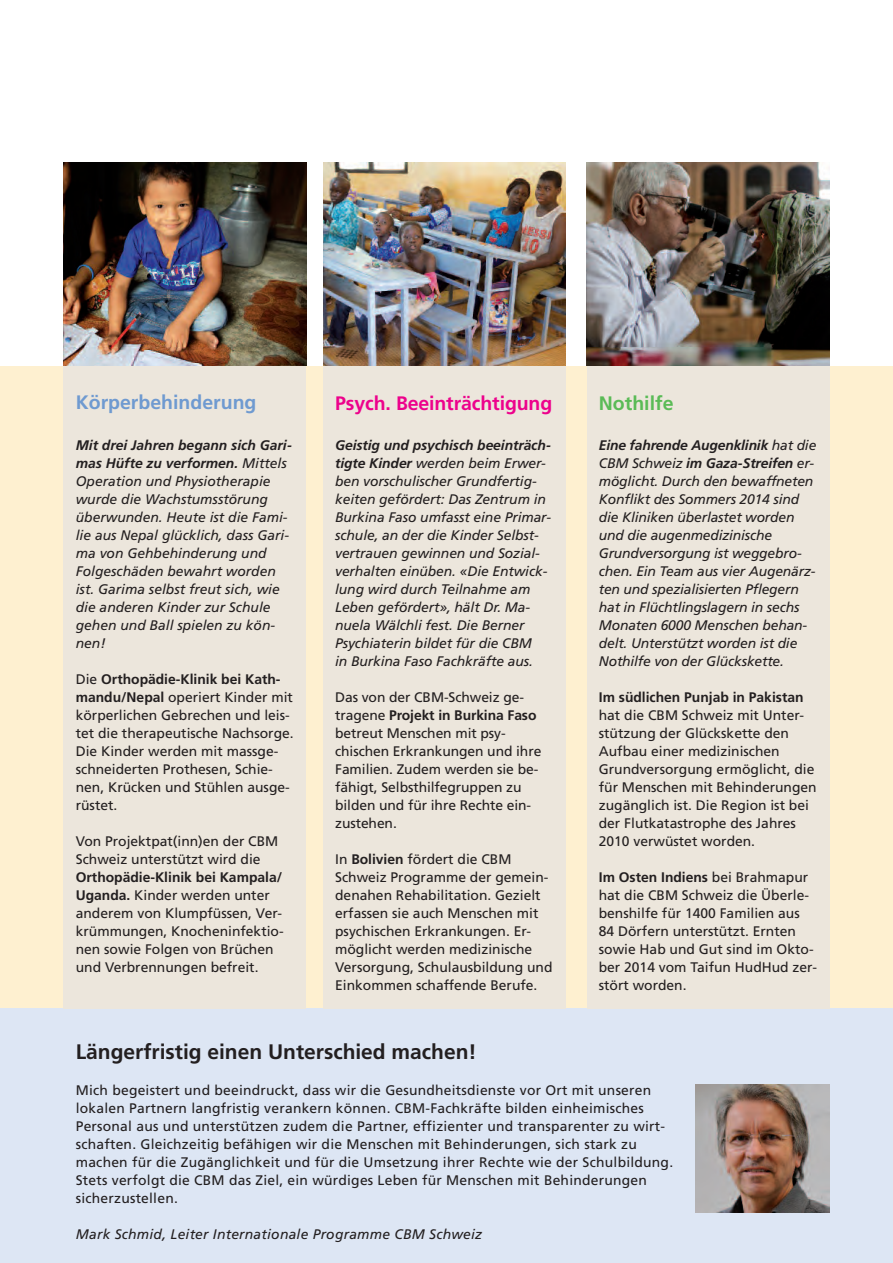
<style>
.page{position:relative;width:893px;height:1263px;background:#fff}
.page>*{position:absolute;margin:0;border:0;box-sizing:border-box;transform-origin:0 0}
.t1{font:700 21px "Frutiger LT";color:#231f20}
.t2{font:700 19.5px "Frutiger LT";letter-spacing:-.005em;color:#ed028c}
.t3{font:700 19.5px "Frutiger LT";color:#6f9ad0}
.t4{font:700 19.5px "Frutiger LT";color:#5abb56}
.t5{font:13.8px/18px "Frutiger LT";color:#231f20}
.t6{font:italic 13.8px/18px "Frutiger LT";letter-spacing:-.005em;color:#231f20}
.t7{font:italic 13.8px "Frutiger LT";letter-spacing:.015em;color:#231f20}
.t8{font:700 13.8px "Frutiger LT";color:#231f20}
.s1{font-weight:700}
</style>
<div class="page">
<img style="left:587px;top:162px;width:242px;height:204px">
<img style="left:323px;top:162px;width:243px;height:204px">
<img style="left:64px;top:162px;width:242px;height:204px">
<div style="left:0;top:366px;width:893px;height:642px;background:#fef0d0"></div>
<div style="left:0;top:1008px;width:893px;height:255px;background:#dde6f4"></div>
<div style="left:323px;top:366px;width:243px;height:642px;background:#ece6dc"></div>
<div style="left:64px;top:366px;width:242px;height:642px;background:#ece6dc"></div>
<div style="left:587px;top:366px;width:242px;height:642px;background:#ece6dc"></div>
<img style="left:695px;top:1085px;width:134px;height:128px">
<h2 class="t3" style="left:76px;top:395px;width:182px">Körperbehinderung</h2>
<p class="t6" style="left:76px;top:437px;width:218px"><span class="s1">Mit drei Jahren begann sich Gari&shy;mas Hüfte zu verformen.</span> Mittels<br>Operation und Physiotherapie wurde die Wachstumsstörung überwunden. Heute ist die Fami&shy;lie aus Nepal glücklich, dass Gari&shy;ma von Gehbehinderung und<br>Folgeschäden bewahrt worden ist. Garima selbst freut sich, wie die anderen Kinder zur Schule gehen und Ball spielen zu kön&shy;nen!</p>
<p class="t5" style="left:76px;top:671px;width:219px">Die <span class="s1">Orthopädie-Klinik bei Kath&shy;mandu/Nepal</span> operiert Kinder mit körperlichen Gebrechen und leis&shy;tet die therapeutische Nachsorge.<br>Die Kinder werden mit massge&shy;schneiderten Prothesen, Schie&shy;nen, Krücken und Stühlen ausge&shy;rüstet.</p>
<p class="t5" style="left:76px;top:833px;width:204px">Von Projektpat(inn)en der CBM<br>Schweiz unterstützt wird die</p>
<p class="t5" style="left:76px;top:869px;width:209px"><span class="s1">Orthopädie-Klinik bei Kampala/<br>Uganda.</span> Kinder werden unter anderem von Klumpfüssen, Ver&shy;krümmungen, Knocheninfektio&shy;nen sowie Folgen von Brüchen und Verbrennungen befreit.</p>
<h2 class="t2" style="left:335px;top:395px;width:219px">Psych. Beeinträchtigung</h2>
<p class="t6" style="left:335px;top:437px;width:217px"><span class="s1">Geistig und psychisch beeinträch&shy;tigte Kinder</span> werden beim Erwer&shy;ben vorschulischer Grundfertig&shy;keiten gefördert: Das Zentrum in<br>Burkina Faso umfasst eine Primar&shy;schule, an der die Kinder Selbst&shy;vertrauen gewinnen und Sozial&shy;verhalten einüben. «Die Entwick&shy;lung wird durch Teilnahme am<br>Leben gefördert», hält Dr. Ma&shy;nuela Wälchli fest. Die Berner<br>Psychiaterin bildet für die CBM<br>in Burkina Faso Fachkräfte aus.</p>
<p class="t5" style="left:335px;top:689px;width:208px">Das von der CBM-Schweiz ge - tragene <span class="s1">Projekt in Burkina Faso </span>betreut Menschen mit psy&shy;chischen Erkrankungen und ihre<br>Familien. Zudem werden sie be - fähigt, Selbsthilfegruppen zu bilden und für ihre Rechte ein - zustehen.</p>
<p class="t5" style="left:335px;top:851px;width:219px">In <span class="s1">Bolivien</span> fördert die CBM<br>Schweiz Programme der gemein&shy;denahen Rehabilitation. Gezielt erfassen sie auch Menschen mit psychischen Erkrankungen. Er&shy;möglicht werden medizinische<br>Versorgung, Schulausbildung und<br>Einkommen schaffende Berufe.</p>
<h2 class="t4" style="left:599px;top:396px;width:76px">Nothilfe</h2>
<p class="t6" style="left:599px;top:437px;width:219px"><span class="s1">Eine fahrende Augenklinik</span> hat die<br>CBM Schweiz <span class="s1">im Gaza-Streifen</span> er&shy;möglicht. Durch den bewaffneten<br>Konflikt des Sommers 2014 sind die Kliniken überlastet worden und die augenmedizinische<br>Grund versorgung ist weggebro&shy;chen. Ein Team aus vier Augenärz&shy;ten und spezialisierten Pflegern hat in Flüchtlingslagern in sechs<br>Monaten 6000 Menschen behan&shy;delt. Unterstützt worden ist die<br>Nothilfe von der Glückskette.</p>
<p class="t8" style="left:599px;top:692px;width:206px">Im südlichen Punjab in Pakistan</p>
<p class="t5" style="left:599px;top:707px;width:219px">hat die CBM Schweiz mit Unter&shy;stützung der Glückskette den<br>Aufbau einer medizinischen<br>Grundversorgung ermöglicht, die für Menschen mit Behinderungen zugänglich ist. Die Region ist bei der Flutkatastrophe des Jahres<br>2010 verwüstet worden.</p>
<p class="t5" style="left:599px;top:869px;width:220px"><span class="s1">Im Osten Indiens</span> bei Brahmapur hat die CBM Schweiz die Überle&shy;benshilfe für 1400 Familien aus<br>84 Dörfern unterstützt. Ernten sowie Hab und Gut sind im Okto&shy;ber 2014 vom Taifun HudHud zer&shy;stört worden.</p>
<h1 class="t1" style="left:76px;top:1043px;width:402px">Längerfristig einen Unterschied machen!</h1>
<p class="t5" style="left:76px;top:1082px;width:599px">Mich begeistert und beeindruckt, dass wir die Gesundheitsdienste vor Ort mit unseren lokalen Partnern langfristig verankern können. CBM-Fachkräfte bilden einheimisches Personal aus und unterstützen zudem die Partner, effizienter und transparenter zu wirt&shy;schaften. Gleichzeitig befähigen wir die Menschen mit Behinderungen, sich stark zu machen für die Zugänglichkeit und für die Umsetzung ihrer Rechte wie der Schulbildung.<br>Stets verfolgt die CBM das Ziel, ein würdiges Leben für Menschen mit Behinderungen sicherzustellen.</p>
<p class="t7" style="left:76px;top:1229px;width:408px">Mark Schmid, Leiter Internationale Programme CBM Schweiz</p>
</div>
